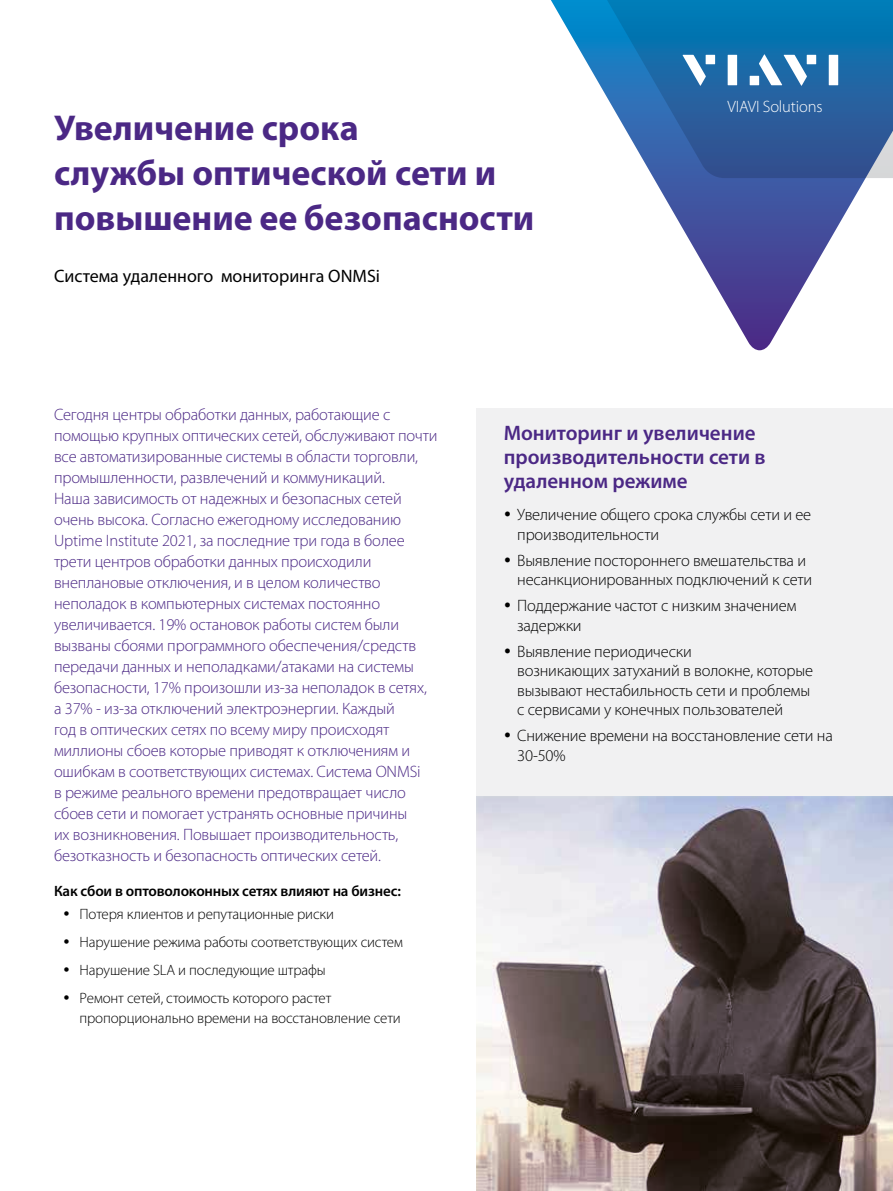
<style>
.page{position:relative;width:893px;height:1191px;background:#fff}
.page>*{position:absolute;margin:0;border:0;box-sizing:border-box;transform-origin:0 0}
.t1{font:700 36px/45px "Myriad Pro";color:#4b2885}
.t2{font:600 21px/24px "Myriad Pro";color:#4b2885}
.t3{font:18px "Myriad Pro";color:#000}
.t4{font:300 16.5px/21px "Myriad Pro";letter-spacing:-.01em;color:#4b2885}
.t5{font:300 16.5px/19.5px "Myriad Pro";letter-spacing:-.01em;color:#000}
.t6{font:300 16.5px "Myriad Pro";letter-spacing:-.01em;color:#fff}
.t7{font:300 15px/28px "Myriad Pro";letter-spacing:-.01em;color:#000}
.t8{font:600 15px "Myriad Pro";letter-spacing:-.01em;color:#000}
</style>
<div class="page">
<div style="left:477px;top:407px;width:416px;height:524px;background:#f1f1f2"></div>
<svg style="left:653px;top:178px;width:213px;height:172px"></svg>
<svg style="left:551px;top:0;width:342px;height:178px"></svg>
<svg style="left:682px;top:55px;width:24px;height:31px"></svg>
<div style="left:706px;top:55px;width:9px;height:9px;background:#fff"></div>
<div style="left:728px;top:55px;width:9px;height:30px;background:#fff"></div>
<div style="left:807px;top:55px;width:9px;height:9px;background:#fff"></div>
<div style="left:829px;top:55px;width:9px;height:30px;background:#fff"></div>
<svg style="left:759px;top:54px;width:48px;height:32px"></svg>
<div style="left:750px;top:76px;width:9px;height:9px;background:#fff"></div>
<svg style="left:477px;top:797px;width:416px;height:394px"></svg>
<h1 class="t1" style="left:54px;top:105px;width:482px">Увеличение срока<br>службы оптической сети и повышение ее безопасности</h1>
<p class="t3" style="left:54px;top:265px;width:328px">Система удаленного мониторинга ONMSi</p>
<p class="t6" style="left:728px;top:97px;width:96px">VIAVI Solutions</p>
<p class="t4" style="left:54px;top:404px;width:385px">Сегодня центры обработки данных, работающие с помощью крупных оптических сетей, обслуживают почти все автоматизированные системы в области торговли, промышленности, развлечений и коммуникаций.<br>Наша зависимость от надежных и безопасных сетей очень высока. Согласно ежегодному исследованию Uptime Institute 2021, за последние три года в более трети центров обработки данных происходили внеплановые отключения, и в целом количество неполадок в компьютерных системах постоянно увеличивается. 19% остановок работы систем были вызваны сбоями программного обеспечения/средств передачи данных и неполадками/атаками на системы безопасности, 17% произошли из-за неполадок в сетях, а 37% - из-за отключений электроэнергии. Каждый<br>год в оптических сетях по всему миру происходят миллионы сбоев которые приводят к отключениям и ошибкам в соответствующих системах. Система ONMSi<br>в режиме реального времени предотвращает число сбоев сети и помогает устранять основные причины<br>их возникновения. Повышает производительность, безотказность и безопасность оптических сетей.</p>
<p class="t8" style="left:54px;top:881px;width:348px">Как сбои в оптоволоконных сетях влияют на бизнес:</p>
<p class="t7" style="left:80px;top:900px;width:325px">Потеря клиентов и репутационные риски Нарушение режима работы соответствующих систем Нарушение SLA и последующие штрафы<br>Pемонт сетей, стоимость которого растет</p>
<p class="t7" style="left:80px;top:1003px;width:323px">пропорционально времени на восстановление сети</p>
<p class="t2" style="left:504px;top:420px;width:263px">Мониторинг и увеличение производительности сети в удаленном режиме</p>
<p class="t5" style="left:517px;top:505px;width:295px">Увеличение общего срока службы сети и ее производительности</p>
<p class="t5" style="left:517px;top:550px;width:297px">Выявление постороннего вмешательства и несанкционированных подключений к сети</p>
<p class="t5" style="left:517px;top:596px;width:281px">Поддержание частот с низким значением задержки</p>
<p class="t5" style="left:517px;top:641px;width:297px">Выявление периодически<br>возникающих затуханий в волокне, которые вызывают нестабильность сети и проблемы с сервисами у конечных пользователей</p>
<p class="t5" style="left:517px;top:725px;width:317px">Снижение времени на восстановление сети на<br>30-50%</p>
</div>
